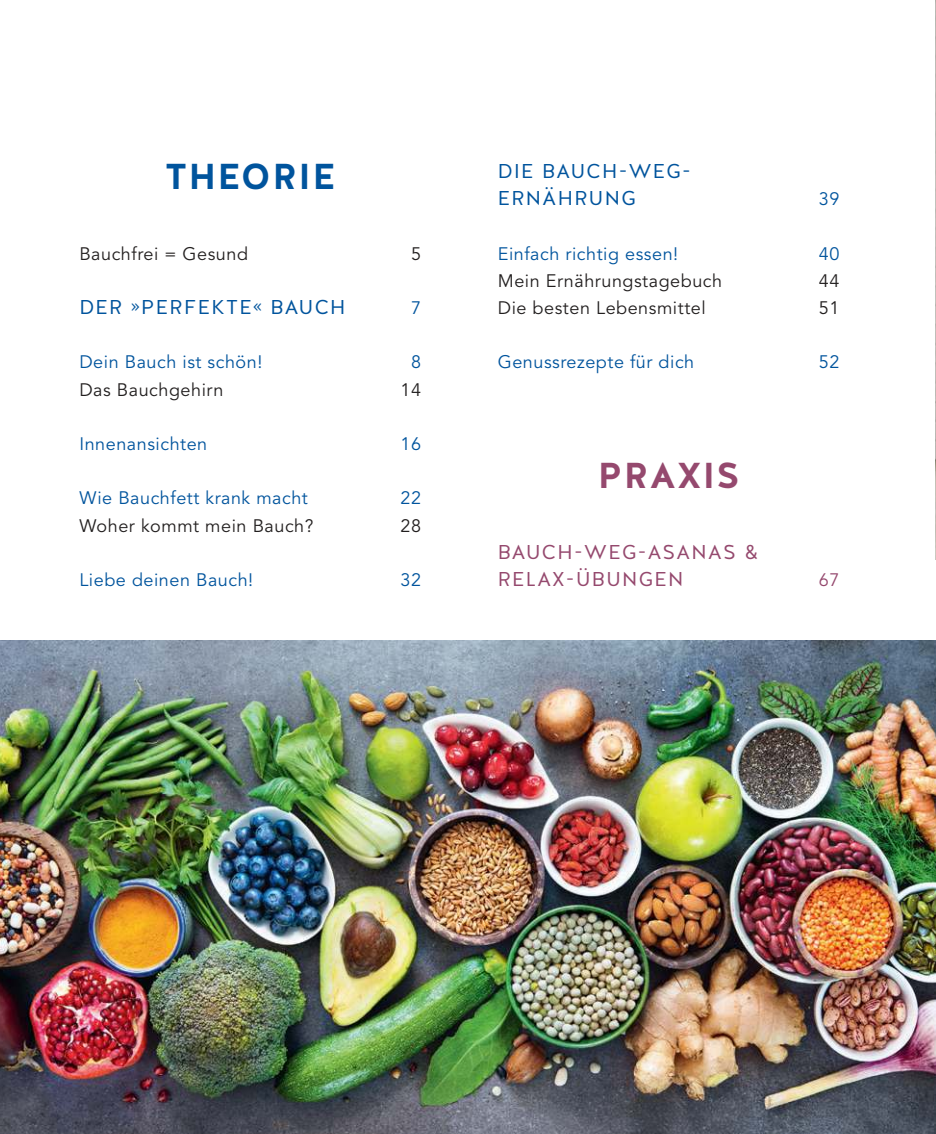
<style>
.page{position:relative;width:936px;height:1134px;background:#fff}
.page>*{position:absolute;margin:0;border:0;box-sizing:border-box;transform-origin:0 0}
.t1{font:600 36px "Halis GR";letter-spacing:.045em;color:#00549d}
.t2{font:600 36px "Halis GR";letter-spacing:.05em;color:#95496e}
.t3{font:20px/27.2px "Halis GR";letter-spacing:.07em;color:#00549d}
.t4{font:20px/27.2px "Halis GR";letter-spacing:.07em;color:#95496e}
.t5{font:18px "Avenir LT Std";letter-spacing:.03em;color:#00549d}
.t6{font:18px "Avenir LT Std";letter-spacing:.03em;color:#221f1f}
.t7{font:18px "Avenir LT Std";color:#95496e}
</style>
<div class="page">
<img style="left:0;top:640px;width:935px;height:494px">
<img style="left:935px;top:1px;width:1px;height:558px">
<h1 class="t1" style="left:165px;top:156px;width:172px">THEORIE</h1>
<p class="t6" style="left:79px;top:244px;width:170px">Bauchfrei = Gesund</p>
<p class="t6" style="left:411px;top:244px;width:12px">5</p>
<p class="t3" style="left:79px;top:293px;width:268px">DER »PERFEKTE« BAUCH</p>
<p class="t5" style="left:411px;top:298px;width:12px">7</p>
<p class="t5" style="left:79px;top:353px;width:184px">Dein Bauch ist schön!</p>
<p class="t5" style="left:411px;top:353px;width:12px">8</p>
<p class="t6" style="left:79px;top:380px;width:145px">Das Bauchgehirn</p>
<p class="t6" style="left:400px;top:380px;width:22px">14</p>
<p class="t5" style="left:79px;top:434px;width:129px">Innenansichten</p>
<p class="t5" style="left:400px;top:434px;width:22px">16</p>
<p class="t5" style="left:79px;top:489px;width:230px">Wie Bauchfett krank macht</p>
<p class="t5" style="left:400px;top:489px;width:22px">22</p>
<p class="t6" style="left:79px;top:516px;width:235px">Woher kommt mein Bauch?</p>
<p class="t6" style="left:400px;top:516px;width:22px">28</p>
<p class="t5" style="left:79px;top:570px;width:175px">Liebe deinen Bauch!</p>
<p class="t5" style="left:400px;top:570px;width:22px">32</p>
<p class="t3" style="left:497px;top:157px;width:195px">DIE BAUCH-WEG-<br>ERNÄHRUNG</p>
<p class="t5" style="left:818px;top:189px;width:22px">39</p>
<p class="t5" style="left:497px;top:244px;width:182px">Einfach richtig essen!</p>
<p class="t5" style="left:818px;top:244px;width:22px">40</p>
<p class="t6" style="left:497px;top:271px;width:226px">Mein Ernährungstagebuch</p>
<p class="t6" style="left:818px;top:271px;width:22px">44</p>
<p class="t6" style="left:497px;top:298px;width:209px">Die besten Lebensmittel</p>
<p class="t6" style="left:818px;top:298px;width:22px">51</p>
<p class="t5" style="left:497px;top:353px;width:198px">Genussrezepte für dich</p>
<p class="t5" style="left:818px;top:353px;width:22px">52</p>
<h1 class="t2" style="left:597px;top:455px;width:143px">PRAXIS</h1>
<p class="t4" style="left:497px;top:538px;width:262px">BAUCH-WEG-ASANAS &amp;<br>RELAX-ÜBUNGEN</p>
<p class="t7" style="left:818px;top:570px;width:22px">67</p>
</div>
